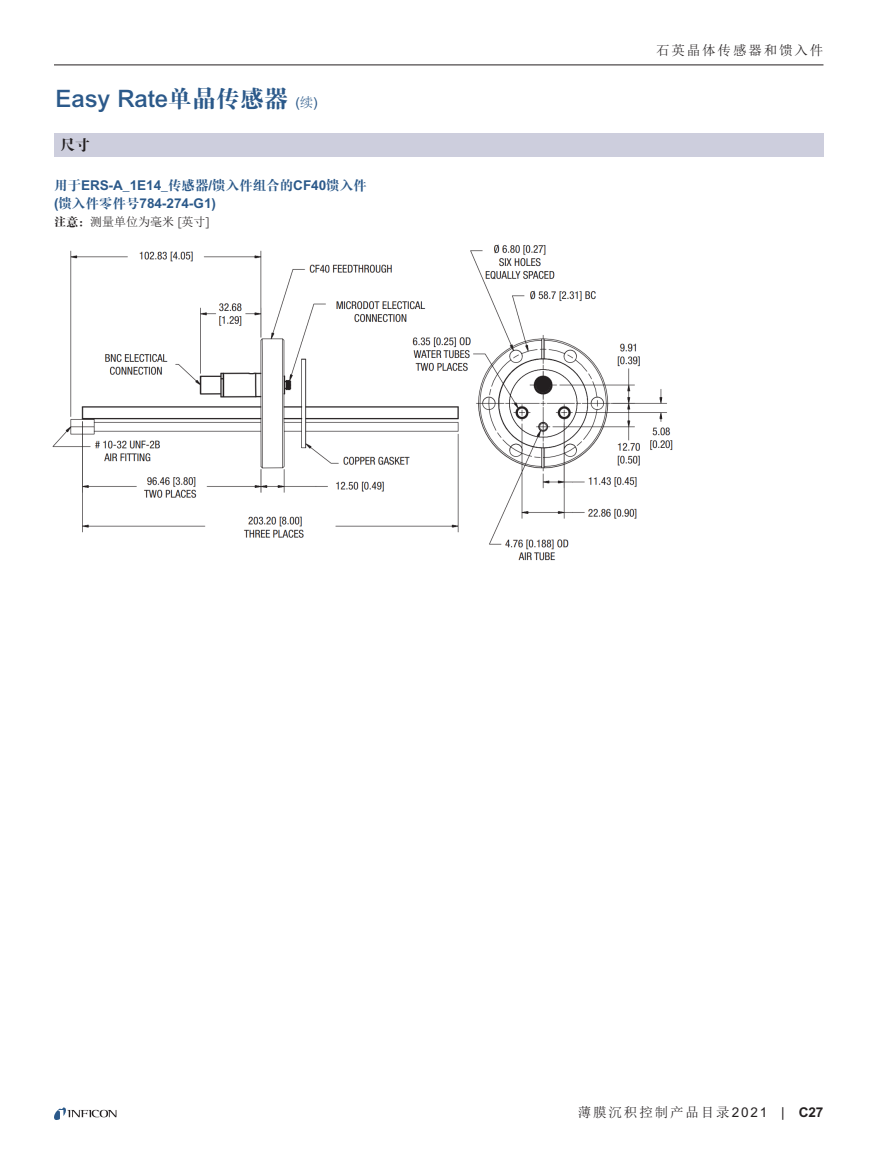
<style>
.page{position:relative;width:891px;height:1175px;background:#fff}
.page>*{position:absolute;margin:0;border:0;box-sizing:border-box;transform-origin:0 0}
.subhead_16{font:500 24px "Arial MT Std";color:#2b598a}
.CHART__subhead{font:15px "FZDBSJW GB1 0";color:#231f20}
.SPECS_Header{font:700 13.5px/18px "Arial MT Std";color:#2b598a}
.t1{font:13.5px "Sim Sun";letter-spacing:.14em;color:#231f20}
.SPECS{font:12px "Sim Sun";color:#231f20}
.s1{font-family:"FZDBSJW GB1 0";font-weight:400}
.s2{font-weight:400;font-size:13.5px}
.s3{font-family:"Sim Sun";font-weight:400;font-size:13.5px}
.s4{font-family:"FZDBSJW GB1 0"}
.s5{font-family:"Arial MT Std";font-weight:300}
.s6{font-family:"Arial MT Std"}
.s7{font-family:"Arial MT Std";font-weight:700}
</style>
<div class="page">
<hr style="left:54px;top:64px;width:769px;height:1px;background:#231f20">
<svg style="left:54px;top:1107px;width:62px;height:13px"></svg>
<img style="left:52px;top:244px;width:621px;height:317px">
<div style="left:54px;top:134px;width:770px;height:23px;background:#cdcedd"></div>
<p class="subhead_16" style="left:56px;top:85px;width:264px">Easy Rate<span class="s1">单晶传感器</span> <span class="s2">(</span><span class="s3">续</span><span class="s2">)</span></p>
<p class="CHART__subhead" style="left:60px;top:137px;width:31px">尺寸</p>
<p class="SPECS_Header" style="left:54px;top:176px;width:314px"><span class="s1">用于</span>ERS-A_1E14_<span class="s1">传感器</span>/<span class="s1">馈入件组合的</span>CF40<span class="s1">馈入件</span>(<span class="s1">馈入件零件号</span>784-274-G1)</p>
<p class="SPECS" style="left:54px;top:215px;width:157px"><span class="s4">注意：</span>测量单位为毫米 <span class="s5">[</span>英寸<span class="s5">]</span></p>
<p class="t1" style="left:656px;top:43px;width:169px">石英晶体传感器和馈入件</p>
<p class="t1" style="left:578px;top:1105px;width:247px">薄膜沉积控制产品目录<span class="s6">2021 |</span> <span class="s7">C27</span></p>
</div>
